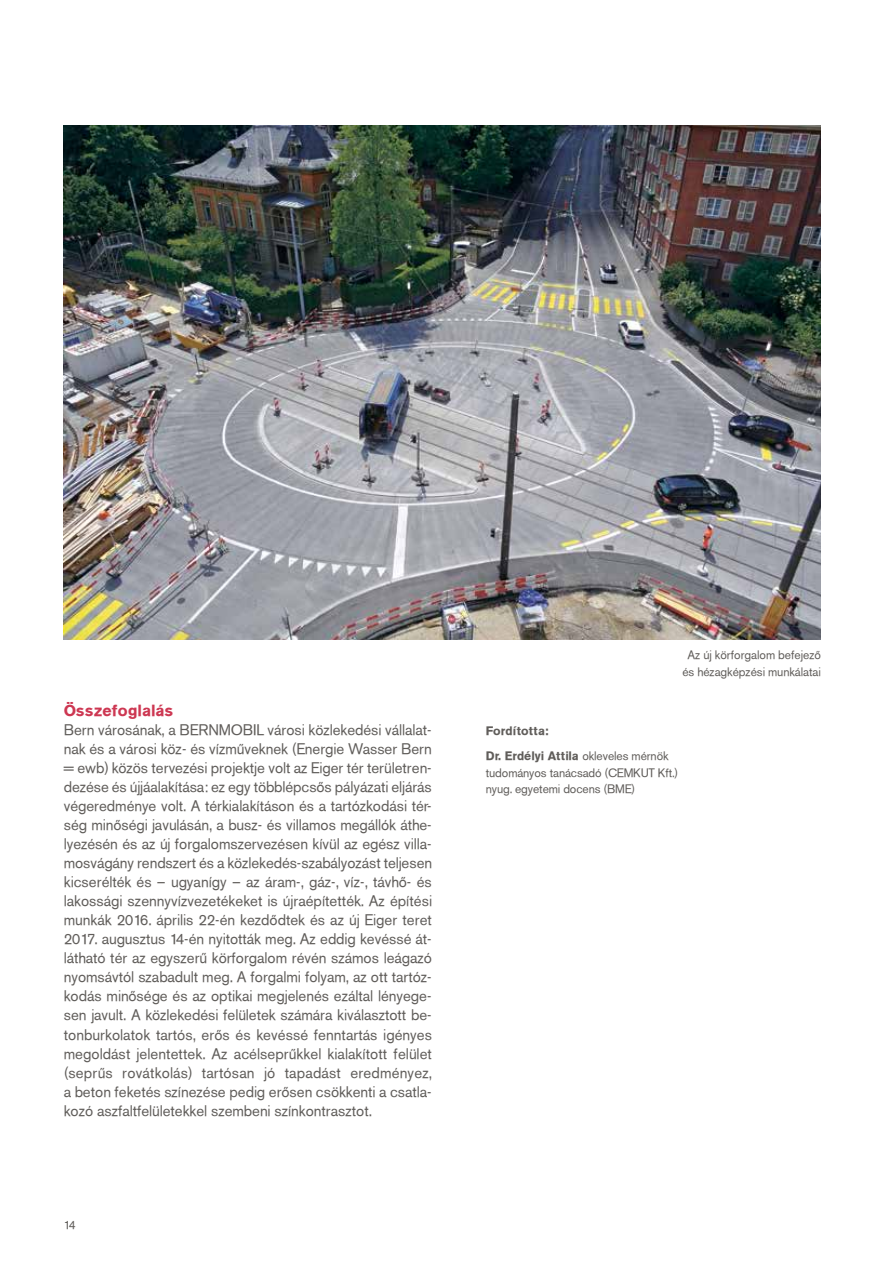
<style>
.page{position:relative;width:893px;height:1263px;background:#fff}
.page>*{position:absolute;margin:0;border:0;box-sizing:border-box;transform-origin:0 0}
.t1{font:700 15.75px "Akzidenz Grotesk PFL";letter-spacing:.015em;color:#cd3752}
.t2{font:15px/19px "Akzidenz Grotesk PFL";letter-spacing:.015em;color:#605d5a;text-align:justify}
.t3{font:12px/16.5px "Akzidenz Grotesk PFL";letter-spacing:.01em;color:#605d5a;text-align:center}
.t4{font:700 12px/25.5px "Akzidenz Grotesk PFL";letter-spacing:.01em;color:#605d5a}
.s1{font-weight:400}
</style>
<div class="page">
<img style="left:64px;top:125px;width:757px;height:514px">
<p class="t1" style="left:64px;top:700px;width:111px">Összefoglalás</p>
<p class="t2" style="left:64px;top:720px;width:370px">Bern városának, a BERNMOBIL városi közlekedési vállalat&shy;nak és a városi köz- és vízműveknek (Energie Wasser Bern = ewb) közös tervezési projektje volt az Eiger tér területren&shy;dezése és újjáalakítása: ez egy többlépcsős pályázati eljárás végeredménye volt. A térkialakításon és a tartózkodási tér&shy;ség minőségi javulásán, a busz- és villamos megállók áthe&shy;lyezésén és az új forgalomszervezésen kívül az egész villa&shy;mosvágány rendszert és a közlekedés-szabályozást teljesen kicserélték és – ugyanígy – az áram-, gáz-, víz-, távhő- és lakossági szennyvízvezetékeket is újraépítették. Az építési munkák 2016. április 22-én kezdődtek és az új Eiger teret 2017. augusztus 14-én nyitották meg. Az eddig kevéssé át&shy;látható tér az egyszerű körforgalom révén számos leágazó nyomsávtól szabadult meg. A forgalmi folyam, az ott tartóz&shy;kodás minősége és az optikai megjelenés ezáltal lényege&shy;sen javult. A közlekedési felületek számára kiválasztott be&shy;tonburkolatok tartós, erős és kevéssé fenntartás igényes megoldást jelentettek. Az acélseprűkkel kialakított felület (seprűs rovátkolás) tartósan jó tapadást eredményez, a beton feketés színezése pedig erősen csökkenti a csatla&shy;kozó aszfaltfelületekkel szembeni színkontrasztot.</p>
<p class="t3" style="left:64px;top:1216px;width:13px">14</p>
<p class="t3" style="left:682px;top:647px;width:140px">Az új körforgalom befejező és hézagképzési munkálatai</p>
<p class="t4" style="left:486px;top:718px;width:184px">Fordította:<br>Dr. Erdélyi Attila <span class="s1">okleveles mérnök</span></p>
<p class="t3" style="left:486px;top:764px;width:193px;text-align:left">tudományos tanácsadó (CEMKUT Kft.) nyug. egyetemi docens (BME)</p>
</div>
